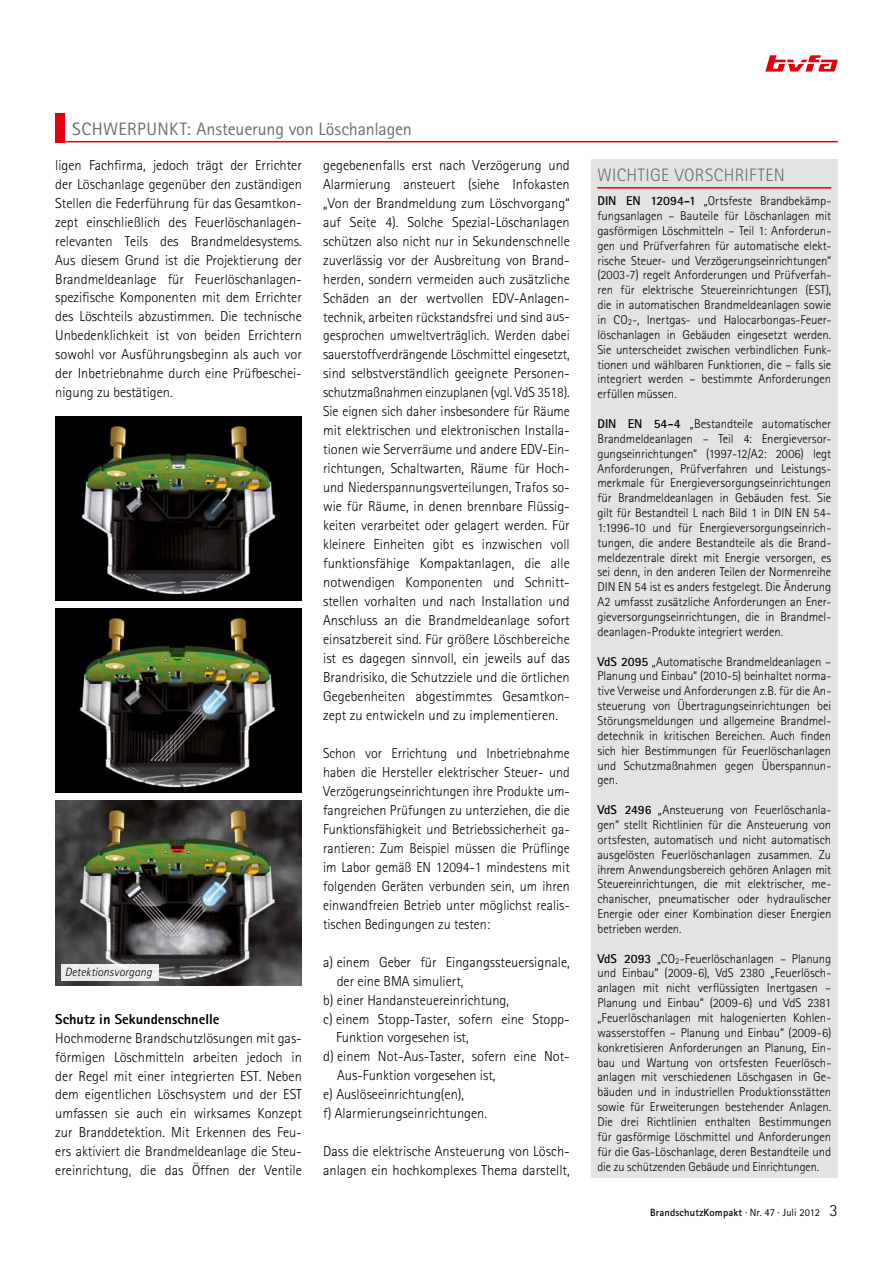
<style>
.page{position:relative;width:893px;height:1263px;background:#fff}
.page>*{position:absolute;margin:0;border:0;box-sizing:border-box;transform-origin:0 0}
.t1{font:18px "Rotis Sans Serif Std";letter-spacing:-.005em;color:#6f6f6e}
.t2{font:300 18px "Rotis Sans Serif Std";letter-spacing:.025em;color:#6f6f6e}
.t3{font:300 14.4px/19px "Rotis Sans Serif Std";color:#000;text-align:justify}
.t4{font:800 14.4px "Rotis Sans Serif Std";color:#000}
.t5{font:300 12.75px/14.9px "Rotis Sans Serif Std";letter-spacing:-.005em;color:#000;text-align:justify}
.t6{font:italic 300 12px "Rotis Sans Serif Std";color:#000}
.t7{font:700 10.5px "Rotis Sans Serif Std";letter-spacing:.015em;color:#000}
.s1{font-weight:700}
.s2{font-weight:400}
.s3{font-weight:300;font-size:17.25px}
</style>
<div class="page">
<svg style="left:765px;top:55px;width:73px;height:17px"></svg>
<div style="left:55px;top:113px;width:10px;height:29px;background:#e3000f"></div>
<hr style="left:55px;top:141px;width:783px;height:1px;background:#e3000f">
<div style="left:591px;top:159px;width:247px;height:1019px;background:#e3e3e3"></div>
<hr style="left:597px;top:187px;width:234px;height:2px;background:#e3000f">
<img style="left:55px;top:416px;width:247px;height:185px">
<img style="left:55px;top:608px;width:247px;height:185px">
<img style="left:55px;top:801px;width:247px;height:184px">
<div style="left:61px;top:964px;width:98px;height:16px;background:#ededed"></div>
<p class="t1" style="left:72px;top:118px;width:341px">SCHWERPUNKT: Ansteuerung von Löschanlagen</p>
<p class="t3" style="left:55px;top:155px;width:248px">ligen Fachfirma, jedoch trägt der Errichter der Löschanlage gegenüber den zuständigen Stellen die Federführung für das Gesamtkon&shy;zept einschließlich des Feuerlöschanlagen&shy;relevanten Teils des Brandmeldesystems.<br>Aus diesem Grund ist die Projektierung der Brandmeldeanlage für Feuerlöschanlagen&shy;spezifische Komponenten mit dem Errichter des Löschteils abzustimmen. Die technische Unbedenklichkeit ist von beiden Errichtern sowohl vor Ausführungsbeginn als auch vor der Inbetriebnahme durch eine Prüfbeschei&shy;nigung zu bestätigen.</p>
<p class="t6" style="left:65px;top:965px;width:88px">Detektionsvorgang</p>
<p class="t4" style="left:55px;top:1009px;width:166px">Schutz in Sekundenschnelle</p>
<p class="t3" style="left:55px;top:1028px;width:248px">Hochmoderne Brandschutzlösungen mit gas&shy;förmigen Löschmitteln arbeiten jedoch in der Regel mit einer integrierten EST. Neben dem eigentlichen Löschsystem und der EST umfassen sie auch ein wirksames Konzept zur Branddetektion. Mit Erkennen des Feu&shy;ers aktiviert die Brandmeldeanlage die Steu&shy;ereinrichtung, die das Öffnen der Ventile</p>
<p class="t3" style="left:323px;top:155px;width:248px">gegebenenfalls erst nach Verzögerung und Alarmierung ansteuert (siehe Infokasten „Von der Brandmeldung zum Löschvorgang“ auf Seite 4). Solche Spezial-Löschanlagen schützen also nicht nur in Sekundenschnelle zuverlässig vor der Ausbreitung von Brand&shy;herden, sondern vermeiden auch zusätzliche Schäden an der wertvollen EDV-Anlagen&shy;technik, arbeiten rückstandsfrei und sind aus&shy;gesprochen umweltverträglich. Werden dabei sauerstoffverdrängende Löschmittel eingesetzt, sind selbstverständlich geeignete Personen&shy;schutzmaßnahmen einzuplanen (vgl. VdS 3518).<br>Sie eignen sich daher insbesondere für Räume mit elektrischen und elektronischen Installa&shy;tionen wie Serverräume und andere EDV-Ein&shy;richtungen, Schaltwarten, Räume für Hoch&shy;und Niederspannungsverteilungen, Trafos so&shy;wie für Räume, in denen brennbare Flüssig&shy;keiten verarbeitet oder gelagert werden. Für kleinere Einheiten gibt es inzwischen voll funktionsfähige Kompaktanlagen, die alle notwendigen Komponenten und Schnitt&shy;stellen vorhalten und nach Installation und Anschluss an die Brandmeldeanlage sofort einsatzbereit sind. Für größere Löschbereiche ist es dagegen sinnvoll, ein jeweils auf das Brandrisiko, die Schutzziele und die örtlichen Gegebenheiten abgestimmtes Gesamtkon&shy;zept zu entwickeln und zu implementieren.</p>
<p class="t3" style="left:323px;top:743px;width:248px">Schon vor Errichtung und Inbetriebnahme haben die Hersteller elektrischer Steuer- und Verzögerungseinrichtungen ihre Produkte um&shy;fangreichen Prüfungen zu unterziehen, die die Funktionsfähigkeit und Betriebssicherheit ga&shy;rantieren: Zum Beispiel müssen die Prüflinge im Labor gemäß EN 12094-1 mindestens mit folgenden Geräten verbunden sein, um ihren einwandfreien Betrieb unter möglichst realis&shy;tischen Bedingungen zu testen:</p>
<p class="t3" style="left:323px;top:952px;width:248px">a) einem Geber für Eingangssteuersignale,</p>
<p class="t3" style="left:337px;top:971px;width:128px">der eine BMA simuliert,</p>
<p class="t3" style="left:323px;top:990px;width:187px">b) einer Handansteuereinrichtung,</p>
<p class="t3" style="left:323px;top:1009px;width:248px">c) einem Stopp-Taster, sofern eine Stopp-</p>
<p class="t3" style="left:336px;top:1028px;width:134px">Funktion vorgesehen ist,</p>
<p class="t3" style="left:323px;top:1047px;width:248px">d) einem Not-Aus-Taster, sofern eine Not-</p>
<p class="t3" style="left:337px;top:1066px;width:160px">Aus-Funktion vorgesehen ist,</p>
<p class="t3" style="left:323px;top:1085px;width:143px">e) Auslöseeinrichtung(en),</p>
<p class="t3" style="left:323px;top:1104px;width:165px">f) Alarmierungseinrichtungen.</p>
<p class="t3" style="left:323px;top:1142px;width:248px">Dass die elektrische Ansteuerung von Lösch&shy;anlagen ein hochkomplexes Thema darstellt,</p>
<p class="t2" style="left:597px;top:165px;width:189px">WICHTIGE VORSCHRIFTEN</p>
<p class="t5" style="left:597px;top:193px;width:235px"><span class="s1">DIN EN 12094-1</span> „Ortsfeste Brandbekämp&shy;fungsanlagen – Bauteile für Löschanlagen mit gasförmigen Löschmitteln – Teil 1: Anforderun&shy;gen und Prüfverfahren für automatische elekt&shy;rische Steuer- und Verzögerungseinrichtungen“ (2003-7) regelt Anforderungen und Prüfverfah&shy;ren für elektrische Steuereinrichtungen (EST), die in automatischen Brandmeldeanlagen sowie in CO<sub>2</sub>-, Inertgas- und Halocarbongas-Feuer&shy;löschanlagen in Gebäuden eingesetzt werden.<br>Sie unterscheidet zwischen verbindlichen Funk&shy;tionen und wählbaren Funktionen, die – falls sie integriert werden – bestimmte Anforderungen erfüllen müssen.</p>
<p class="t5" style="left:597px;top:416px;width:235px"><span class="s1">DIN EN 54-4</span> „Bestandteile automatischer Brandmeldeanlagen – Teil 4: Energieversor&shy;gungseinrichtungen“ (1997-12/A2: 2006) legt Anforderungen, Prüfverfahren und Leistungs&shy;merkmale für Energieversorgungseinrichtungen für Brandmeldeanlagen in Gebäuden fest. Sie gilt für Bestandteil L nach Bild 1 in DIN EN 54- 1:1996-10 und für Energieversorgungseinrich&shy;tungen, die andere Bestandteile als die Brand&shy;meldezentrale direkt mit Energie versorgen, es sei denn, in den anderen Teilen der Normenreihe DIN EN 54 ist es anders festgelegt. Die Änderung A2 umfasst zusätzliche Anforderungen an Ener&shy;gieversorgungseinrichtungen, die in Brandmel&shy;deanlagen-Produkte integriert werden.</p>
<p class="t5" style="left:597px;top:654px;width:235px"><span class="s1">VdS 2095</span> „Automatische Brandmeldeanlagen – Planung und Einbau“ (2010-5) beinhaltet norma&shy;tive Verweise und Anforderungen z.B. für die An&shy;steuerung von Übertragungseinrichtungen bei Störungsmeldungen und allgemeine Brandmel&shy;detechnik in kritischen Bereichen. Auch finden sich hier Bestimmungen für Feuerlöschanlagen und Schutzmaßnahmen gegen Überspannun&shy;gen.</p>
<p class="t5" style="left:597px;top:802px;width:235px"><span class="s1">VdS 2496</span> „Ansteuerung von Feuerlöschanla&shy;gen“ stellt Richtlinien für die Ansteuerung von ortsfesten, automatisch und nicht automatisch ausgelösten Feuerlöschanlagen zusammen. Zu ihrem Anwendungsbereich gehören Anlagen mit Steuereinrichtungen, die mit elektrischer, me&shy;chanischer, pneumatischer oder hydraulischer Energie oder einer Kombination dieser Energien betrieben werden.</p>
<p class="t5" style="left:597px;top:951px;width:235px"><span class="s1">VdS 2093</span> „CO<sub>2</sub>-Feuerlöschanlagen – Planung und Einbau“ (2009-6), VdS 2380 „Feuerlösch&shy;anlagen mit nicht verflüssigten Inertgasen – Planung und Einbau“ (2009-6) und VdS 2381 „Feuerlöschanlagen mit halogenierten Kohlen&shy;wasserstoffen – Planung und Einbau“ (2009-6) konkretisieren Anforderungen an Planung, Ein&shy;bau und Wartung von ortsfesten Feuerlösch&shy;anlagen mit verschiedenen Löschgasen in Ge&shy;bäuden und in industriellen Produktionsstätten sowie für Erweiterungen bestehender Anlagen.<br>Die drei Richtlinien enthalten Bestimmungen für gasförmige Löschmittel und Anforderungen für die Gas-Löschanlage, deren Bestandteile und die zu schützenden Gebäude und Einrichtungen.</p>
<p class="t7" style="left:650px;top:1206px;width:189px">BrandschutzKompakt <span class="s2">· Nr. 47 · Juli 2012</span> <span class="s3">3</span></p>
</div>
